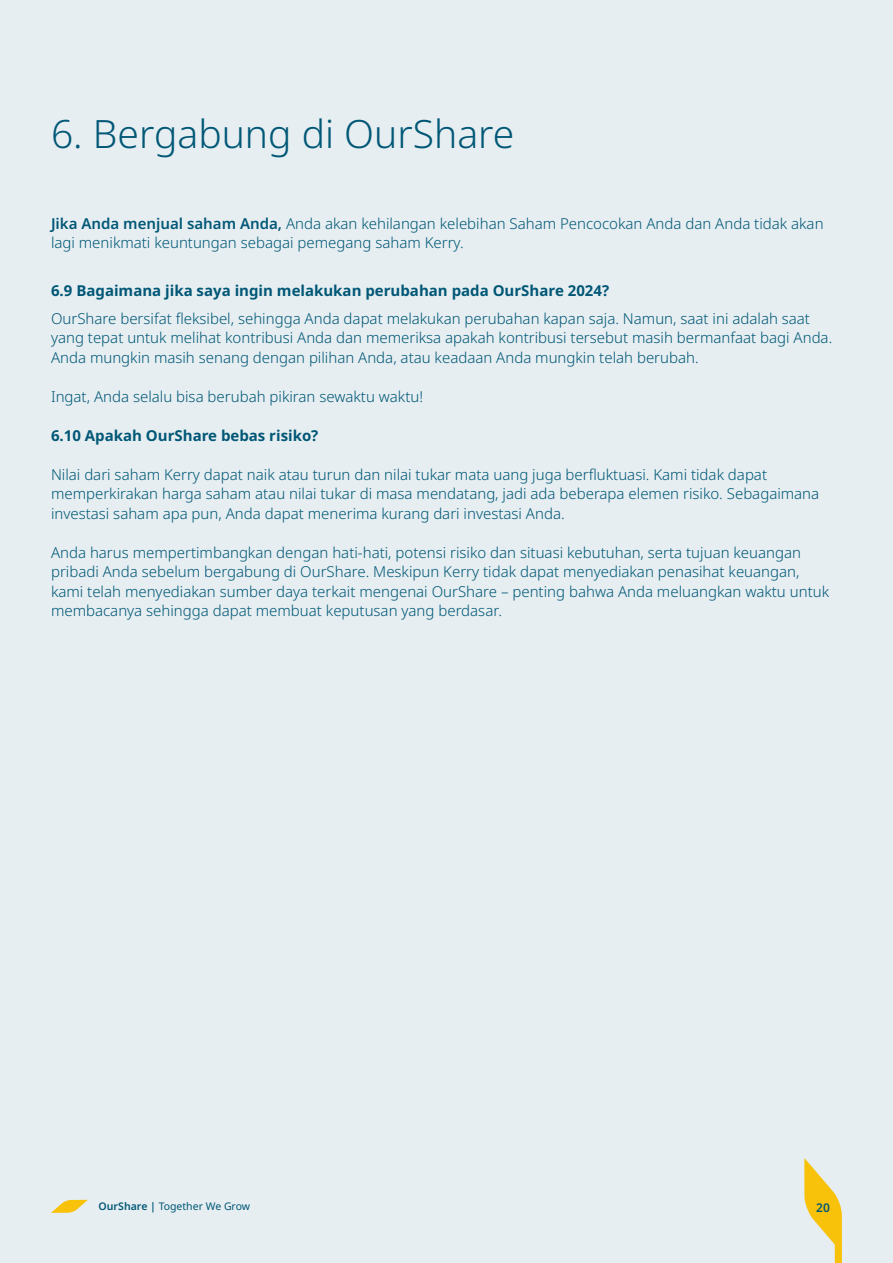
<style>
.page{position:relative;width:893px;height:1263px;background:#e6eef1}
.page>*{position:absolute;margin:0;border:0;box-sizing:border-box;transform-origin:0 0}
.t1{font:300 39px "Noto Sans";color:#005776}
.t2{font:300 15px/19.5px "Noto Sans";color:#005776}
.t3{font:700 15px "Noto Sans";color:#005776}
.t4{font:600 12px "Noto Sans";color:#005776}
.t5{font:10.5px "Noto Sans";color:#005776}
.s1{font-weight:600}
</style>
<div class="page">
<svg style="left:51px;top:1200px;width:37px;height:13px"></svg>
<svg style="left:804px;top:1158px;width:38px;height:105px"></svg>
<h1 class="t1" style="left:51px;top:106px;width:465px">6. Bergabung di OurShare</h1>
<p class="t2" style="left:51px;top:214px;width:774px"><span class="s1">Jika Anda menjual saham Anda,</span> Anda akan kehilangan kelebihan Saham Pencocokan Anda dan Anda tidak akan lagi menikmati keuntungan sebagai pemegang saham Kerry.</p>
<p class="t3" style="left:51px;top:280px;width:560px">6.9 Bagaimana jika saya ingin melakukan perubahan pada OurShare 2024?</p>
<p class="t2" style="left:51px;top:309px;width:783px">OurShare bersifat fleksibel, sehingga Anda dapat melakukan perubahan kapan saja. Namun, saat ini adalah saat yang tepat untuk melihat kontribusi Anda dan memeriksa apakah kontribusi tersebut masih bermanfaat bagi Anda.<br>Anda mungkin masih senang dengan pilihan Anda, atau keadaan Anda mungkin telah berubah.</p>
<p class="t2" style="left:51px;top:387px;width:374px">Ingat, Anda selalu bisa berubah pikiran sewaktu waktu!</p>
<p class="t3" style="left:51px;top:425px;width:269px">6.10 Apakah OurShare bebas risiko?</p>
<p class="t2" style="left:51px;top:465px;width:770px">Nilai dari saham Kerry dapat naik atau turun dan nilai tukar mata uang juga berfluktuasi. Kami tidak dapat memperkirakan harga saham atau nilai tukar di masa mendatang, jadi ada beberapa elemen risiko. Sebagaimana investasi saham apa pun, Anda dapat menerima kurang dari investasi Anda.</p>
<p class="t2" style="left:51px;top:543px;width:780px">Anda harus mempertimbangkan dengan hati-hati, potensi risiko dan situasi kebutuhan, serta tujuan keuangan pribadi Anda sebelum bergabung di OurShare. Meskipun Kerry tidak dapat menyediakan penasihat keuangan, kami telah menyediakan sumber daya terkait mengenai OurShare – penting bahwa Anda meluangkan waktu untuk membacanya sehingga dapat membuat keputusan yang berdasar.</p>
<p class="t5" style="left:99px;top:1199px;width:153px"><span class="s1">OurShare |</span> Together We Grow</p>
<p class="t4" style="left:816px;top:1199px;width:15px">20</p>
</div>
